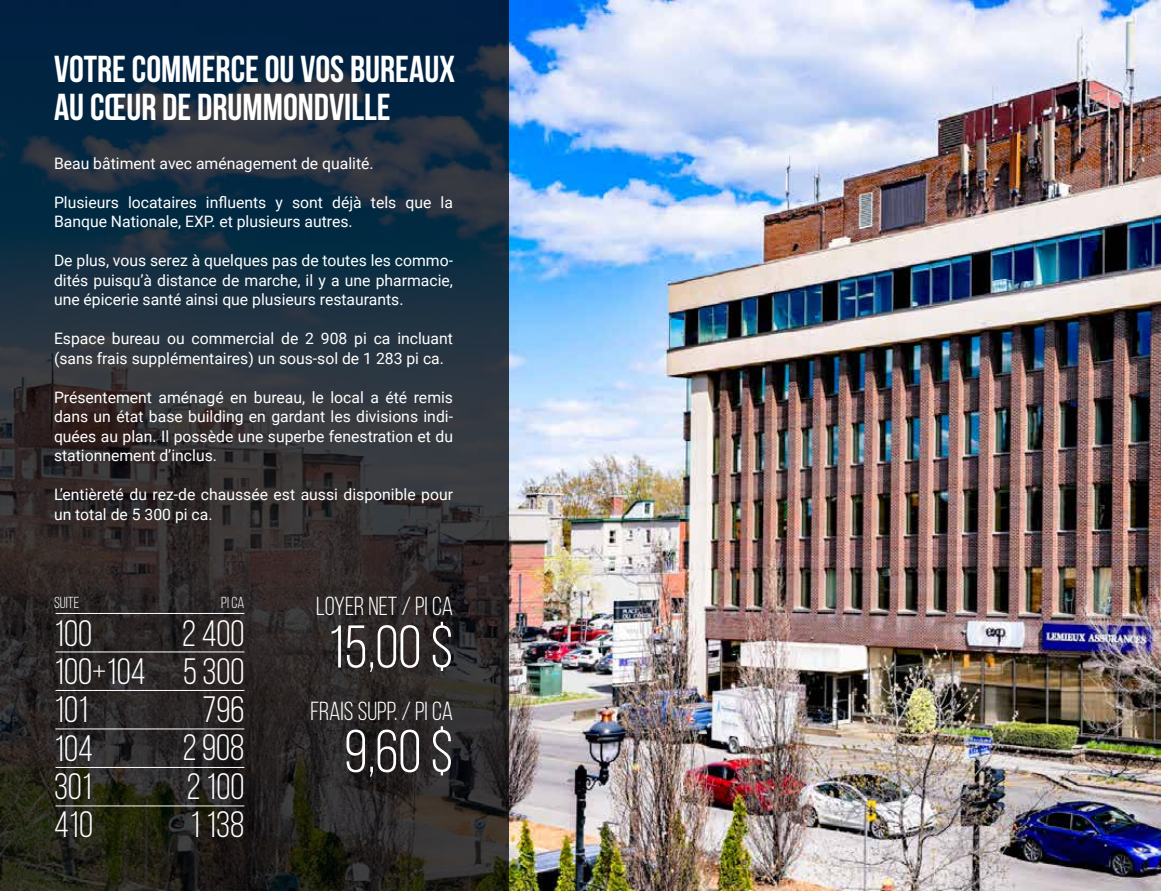
<style>
.page{position:relative;width:1161px;height:891px;background:#fff}
.page>*{position:absolute;margin:0;border:0;box-sizing:border-box;transform-origin:0 0}
.t1{font:60.15px "Bebas Neue";color:#fff}
.t2{font:700 37.5px/37.5px "Bebas Neue";color:#fff}
.t3{font:36.6px/38.2px "Bebas Neue";color:#fff}
.t4{font:26.1px "Bebas Neue";color:#fff}
.t5{font:15.9px "Bebas Neue";color:#fff}
.t6{font:15.75px/19.5px "Roboto";color:#fff}
</style>
<div class="page">
<img style="left:508px;top:1px;width:652px;height:889px">
<svg style="left:0;top:0;width:508px;height:890px;background:#222a32"></svg>
<hr style="left:55px;top:613px;width:189px;height:1px;background:#fff">
<hr style="left:55px;top:652px;width:189px;height:1px;background:#fff">
<hr style="left:55px;top:690px;width:189px;height:1px;background:#fff">
<hr style="left:55px;top:729px;width:189px;height:1px;background:#fff">
<hr style="left:55px;top:767px;width:189px;height:1px;background:#fff">
<hr style="left:55px;top:806px;width:189px;height:1px;background:#fff">
<h2 class="t2" style="left:54px;top:50px;width:403px">VOTRE COMMERCE OU VOS BUREAUX<br>AU CŒUR DE DRUMMONDVILLE</h2>
<p class="t6" style="left:54px;top:153px;width:321px">Beau bâtiment avec aménagement de qualité.</p>
<p class="t6" style="left:54px;top:192px;width:401px">Plusieurs locataires influents y sont déjà tels que la<br>Banque Nationale, EXP. et plusieurs autres.</p>
<p class="t6" style="left:54px;top:250px;width:401px;text-align:justify">De plus, vous serez à quelques pas de toutes les commo&shy;dités puisqu’à distance de marche, il y a une pharmacie, une épicerie santé ainsi que plusieurs restaurants.</p>
<p class="t6" style="left:54px;top:328px;width:401px">Espace bureau ou commercial de 2 908 pi ca incluant (sans frais supplémentaires) un sous-sol de 1 283 pi ca.</p>
<p class="t6" style="left:54px;top:387px;width:401px;text-align:justify">Présentement aménagé en bureau, le local a été remis dans un état base building en gardant les divisions indi&shy;quées au plan. Il possède une superbe fenestration et du stationnement d’inclus.</p>
<p class="t6" style="left:54px;top:484px;width:401px">L’entièreté du rez-de chaussée est aussi disponible pour un total de 5 300 pi ca.</p>
<p class="t5" style="left:54px;top:594px;width:27px">SUITE</p>
<h3 class="t3" style="left:54px;top:614px;width:93px">100<br>100+104<br>101<br>104<br>301<br>410</h3>
<p class="t5" style="left:221px;top:594px;width:25px">PI CA</p>
<h3 class="t3" style="left:182px;top:614px;width:64px;text-align:center">2 400<br>5 300<br>796<br>2 908<br>2 100<br>1 138</h3>
<h3 class="t4" style="left:316px;top:592px;width:139px">LOYER NET / PI CA</h3>
<h1 class="t1" style="left:328px;top:615px;width:127px">15,00 $</h1>
<h3 class="t4" style="left:310px;top:697px;width:144px">FRAIS SUPP. / PI CA</h3>
<h1 class="t1" style="left:344px;top:719px;width:110px">9,60 $</h1>
</div>
